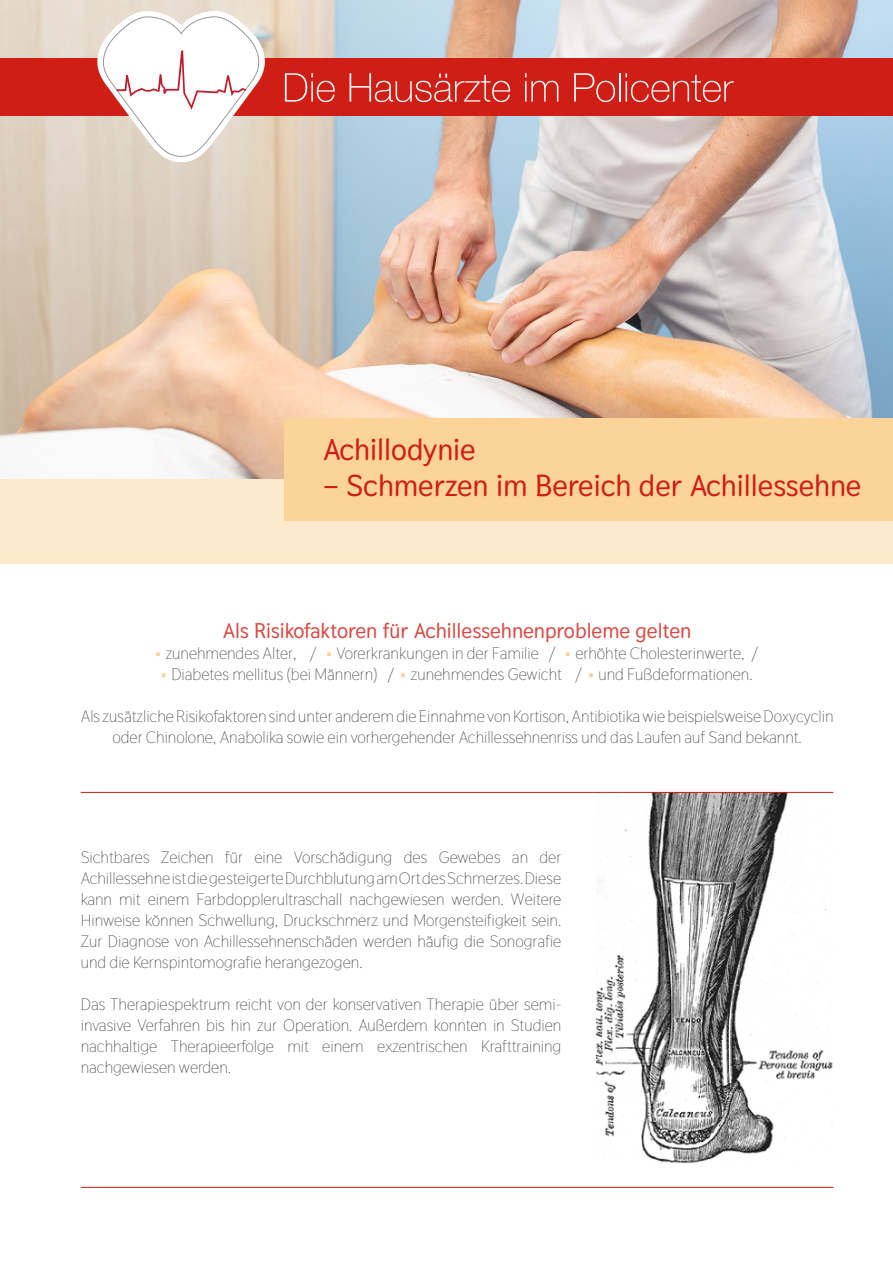
<style>
.page{position:relative;width:893px;height:1263px;background:#fff}
.page>*{position:absolute;margin:0;border:0;box-sizing:border-box;transform-origin:0 0}
.t1{font:700 30px "Thasadith";color:#cf1e16}
.fliesstext{font:700 21px "Thasadith";color:#d84b45}
.fliesstext-2{font:16.5px/21px "Thasadith";color:#57585a;text-align:justify}
.s1{font-size:9px;color:#fdcf94}
</style>
<div class="page">
<div style="left:0;top:478px;width:893px;height:85px;background:#fdeacd"></div>
<img style="left:0;top:0;width:893px;height:478px">
<div style="left:0;top:58px;width:893px;height:58px;background:#cf1e16"></div>
<svg style="left:79px;top:7px;width:192px;height:160px"></svg>
<svg style="left:285px;top:73px;width:50px;height:29px"></svg>
<svg style="left:350px;top:73px;width:160px;height:29px"></svg>
<svg style="left:525px;top:73px;width:33px;height:29px"></svg>
<svg style="left:574px;top:73px;width:46px;height:29px"></svg>
<svg style="left:626px;top:73px;width:108px;height:29px"></svg>
<div style="left:285px;top:419px;width:608px;height:102px;background:#fcd49a"></div>
<img style="left:596px;top:793px;width:237px;height:371px">
<hr style="left:81px;top:1187px;width:752px;height:1px;background:#cf1e16">
<hr style="left:81px;top:792px;width:752px;height:1px;background:#cf1e16">
<p class="t1" style="left:323px;top:424px;width:154px">Achillodynie</p>
<p class="t1" style="left:323px;top:460px;width:540px">– Schmerzen im Bereich der Achillessehne</p>
<p class="fliesstext" style="left:223px;top:613px;width:470px">Als Risikofaktoren für Achillessehnenprobleme gelten</p>
<p class="fliesstext-2" style="left:156px;top:643px;width:604px"><span class="s1">■</span> zunehmendes Alter, / <span class="s1">■</span> Vorerkrankungen in der Familie / <span class="s1">■</span> erhöhte Cholesterinwerte, /</p>
<p class="fliesstext-2" style="left:162px;top:664px;width:593px"><span class="s1">■</span> Diabetes mellitus (bei Männern) / <span class="s1">■</span> zunehmendes Gewicht / <span class="s1">■</span> und Fußdeformationen.</p>
<p class="fliesstext-2" style="left:81px;top:706px;width:754px;text-align:center">Als zusätzliche Risikofaktoren sind unter anderem die Einnahme von Kortison, Antibiotika wie beispielsweise Doxycyclin oder Chinolone, Anabolika sowie ein vorhergehender Achillessehnenriss und das Laufen auf Sand bekannt.</p>
<p class="fliesstext-2" style="left:81px;top:847px;width:482px">Sichtbares Zeichen für eine Vorschädigung des Gewebes an der Achillessehne ist die gesteigerte Durchblutung am Ort des Schmerzes. Diese kann mit einem Farbdopplerultraschall nachgewiesen werden. Weitere Hinweise können Schwellung, Druckschmerz und Morgensteifigkeit sein.<br>Zur Diagnose von Achillessehnenschäden werden häufig die Sonografie und die Kernspintomografie herangezogen.</p>
<p class="fliesstext-2" style="left:81px;top:994px;width:482px">Das Therapiespektrum reicht von der konservativen Therapie über semi&shy;invasive Verfahren bis hin zur Operation. Außerdem konnten in Studien nachhaltige Therapieerfolge mit einem exzentrischen Krafttraining nachgewiesen werden.</p>
</div>
